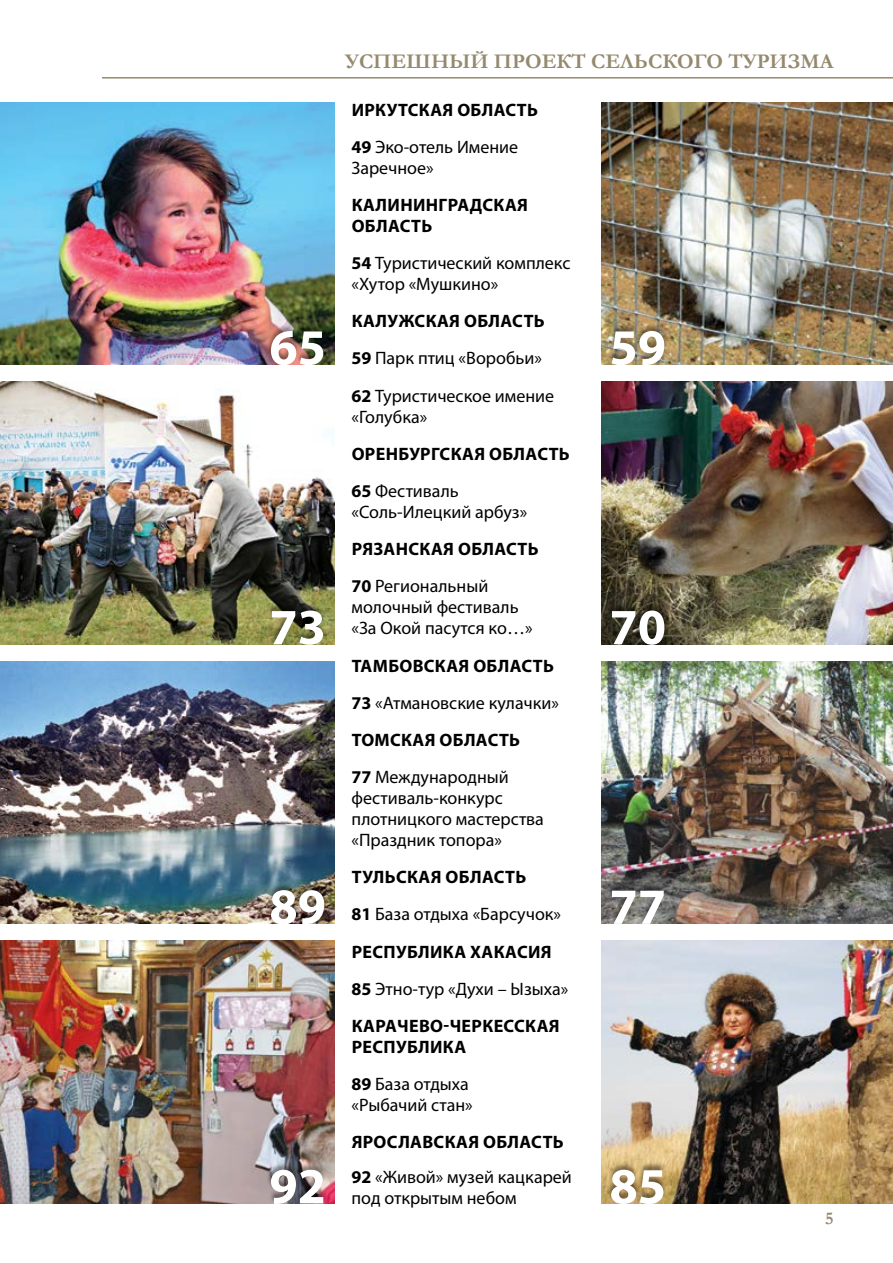
<style>
.page{position:relative;width:893px;height:1263px;background:#fff}
.page>*{position:absolute;margin:0;border:0;box-sizing:border-box;transform-origin:0 0}
.t1{font:700 51px "Myriad Pro";color:#fff}
.t2{font:700 21px "Garamond";color:#95896e}
.t3{font:700 18px/37.2px "Myriad Pro";letter-spacing:.02em;color:#000}
.t4{font:18px/21px "Myriad Pro";color:#000}
.t5{font:700 18px "Garamond";color:#95896e}
.s1{font-weight:400}
.s2{font-weight:700}
</style>
<div class="page">
<img style="left:601px;top:941px;width:292px;height:262px">
<img style="left:0;top:941px;width:334px;height:262px">
<img style="left:601px;top:661px;width:292px;height:263px">
<img style="left:0;top:661px;width:334px;height:263px">
<img style="left:601px;top:102px;width:292px;height:263px">
<img style="left:0;top:382px;width:334px;height:262px">
<img style="left:601px;top:382px;width:292px;height:262px">
<img style="left:0;top:102px;width:334px;height:263px">
<div style="left:608px;top:323px;width:60px;height:42px;background:#000;opacity:.45"></div>
<div style="left:268px;top:602px;width:59px;height:42px;background:#000;opacity:.45"></div>
<div style="left:608px;top:602px;width:60px;height:42px;background:#000;opacity:.45"></div>
<div style="left:267px;top:323px;width:60px;height:42px;background:#000;opacity:.45"></div>
<div style="left:608px;top:882px;width:58px;height:41px;background:#000;opacity:.45"></div>
<div style="left:267px;top:883px;width:61px;height:42px;background:#000;opacity:.45"></div>
<div style="left:607px;top:1161px;width:59px;height:43px;background:#000;opacity:.45"></div>
<div style="left:267px;top:1162px;width:60px;height:42px;background:#000;opacity:.45"></div>
<hr style="left:102px;top:77px;width:791px;height:2px;background:#95896e">
<p class="t2" style="left:345px;top:47px;width:490px">УСПЕШНЫЙ ПРОЕКТ СЕЛЬСКОГО ТУРИЗМА</p>
<p class="t3" style="left:351px;top:90px;width:188px">ИРКУТСКАЯ ОБЛАСТЬ<br>49 <span class="s1">Эко-отель Имение</span></p>
<p class="t4" style="left:351px;top:157px;width:84px">Заречное»</p>
<p class="t3" style="left:352px;top:194px;width:178px;line-height:21px">КАЛИНИНГРАДСКАЯ<br>ОБЛАСТЬ</p>
<p class="t4" style="left:351px;top:252px;width:220px"><span class="s2">54</span> Туристический комплекс «Хутор «Мушкино»</p>
<p class="t4" style="left:351px;top:302px;width:204px;line-height:37.2px"><span class="s2">КАЛУЖСКАЯ ОБЛАСТЬ<br>59</span> Парк птиц «Воробьи»<br><span class="s2">62</span> Туристическое имение</p>
<p class="t4" style="left:351px;top:406px;width:77px">«Голубка»</p>
<p class="t3" style="left:351px;top:435px;width:220px">ОРЕНБУРГСКАЯ ОБЛАСТЬ<br>65 <span class="s1">Фестиваль</span></p>
<p class="t4" style="left:351px;top:501px;width:177px">«Соль-Илецкий арбуз»</p>
<p class="t3" style="left:351px;top:530px;width:189px">РЯЗАНСКАЯ ОБЛАСТЬ<br>70 <span class="s1">Региональный</span></p>
<p class="t4" style="left:351px;top:596px;width:183px">молочный фестиваль «За Окой пасутся ко…»</p>
<p class="t3" style="left:351px;top:646px;width:209px">ТАМБОВСКАЯ ОБЛАСТЬ<br>73 <span class="s1">«Атмановские кулачки»<br></span>ТОМСКАЯ ОБЛАСТЬ<br>77 <span class="s1">Международный</span></p>
<p class="t4" style="left:351px;top:787px;width:194px">фестиваль-конкурс плотницкого мастерства «Праздник топора»</p>
<p class="t3" style="left:351px;top:858px;width:218px">ТУЛЬСКАЯ ОБЛАСТЬ<br>81 <span class="s1">База отдыха «Барсучок»<br></span>РЕСПУБЛИКА ХАКАСИЯ<br>85 <span class="s1">Этно-тур «Духи – Ызыха»<br></span>КАРАЧЕВО-ЧЕРКЕССКАЯ</p>
<p class="t3" style="left:351px;top:1028px;width:119px">РЕСПУБЛИКА<br>89 <span class="s1">База отдыха</span></p>
<p class="t4" style="left:351px;top:1094px;width:123px">«Рыбачий стан»</p>
<p class="t3" style="left:351px;top:1124px;width:222px;line-height:34.2px">ЯРОСЛАВСКАЯ ОБЛАСТЬ<br>92 <span class="s1">«Живой» музей кацкарей</span></p>
<p class="t4" style="left:351px;top:1187px;width:167px">под открытым небом</p>
<h1 class="t1" style="left:609px;top:314px;width:58px">59</h1>
<h1 class="t1" style="left:269px;top:314px;width:58px">65</h1>
<h1 class="t1" style="left:269px;top:594px;width:58px">73</h1>
<h1 class="t1" style="left:609px;top:594px;width:58px">70</h1>
<h1 class="t1" style="left:269px;top:873px;width:58px">89</h1>
<h1 class="t1" style="left:609px;top:873px;width:58px">77</h1>
<h1 class="t1" style="left:269px;top:1153px;width:58px">92</h1>
<h1 class="t1" style="left:609px;top:1153px;width:58px">85</h1>
<p class="t5" style="left:825px;top:1206px;width:10px">5</p>
</div>
